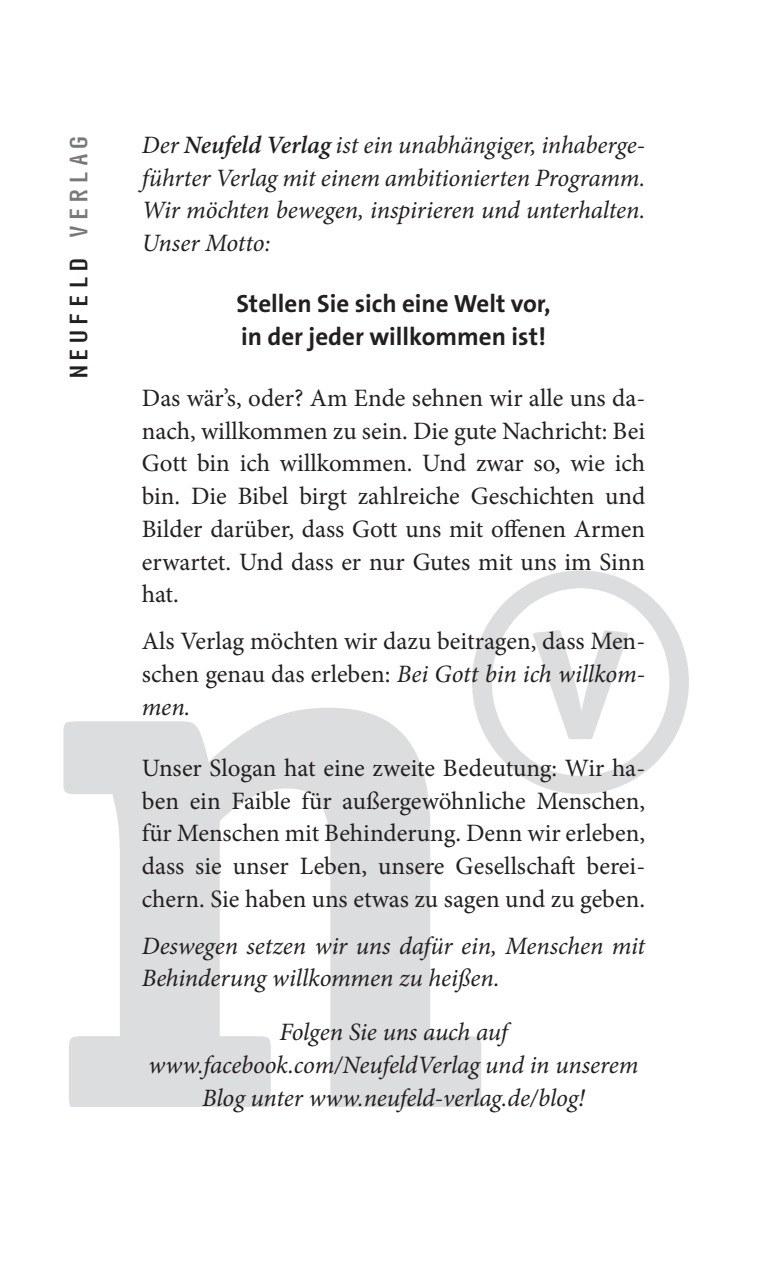
<style>
.page{position:relative;width:780px;height:1276px;background:#fff}
.page>*{position:absolute;margin:0;border:0;box-sizing:border-box;transform-origin:0 0}
.t1{font:28px "Audimat Mono";letter-spacing:.11em;color:#231f20}
.t2{font:25px/32.8px "Minion Pro";color:#231f20;text-align:justify}
.t3{font:italic 25px/32.8px "Minion Pro";letter-spacing:-.005em;color:#231f20;text-align:justify}
.t4{font:700 25px "The Sans B W7";color:#231f20}
.s1{color:#76787b}
.s2{font-weight:600}
.s3{font-style:italic}
</style>
<div class="page">
<img style="left:64px;top:570px;width:625px;height:536px">
<p class="t1" style="left:64px;top:379px;width:246px;rotate:-90deg">NEUFELD <span class="s1">VERLAG</span></p>
<p class="t3" style="left:142px;top:128px;width:505px">Der <span class="s2">Neufeld Verlag</span> ist ein unabhängiger, inhaberge&shy;führter Verlag mit einem ambitionierten Programm.<br>Wir möchten bewegen, inspirieren und unterhalten.<br>Unser Motto:</p>
<p class="t4" style="left:236px;top:288px;width:316px">Stellen Sie sich eine Welt vor,</p>
<p class="t4" style="left:241px;top:320px;width:306px">in der jeder willkommen ist!</p>
<p class="t2" style="left:142px;top:382px;width:505px">Das wär’s, oder? Am Ende sehnen wir alle uns da&shy;nach, willkommen zu sein. Die gute Nachricht: Bei Gott bin ich willkommen. Und zwar so, wie ich bin. Die Bibel birgt zahlreiche Geschichten und Bilder darüber, dass Gott uns mit offenen Armen erwartet. Und dass er nur Gutes mit uns im Sinn hat.</p>
<p class="t2" style="left:142px;top:625px;width:505px">Als Verlag möchten wir dazu beitragen, dass Men&shy;schen genau das erleben: <span class="s3">Bei Gott bin ich willkom&shy;men.</span></p>
<p class="t2" style="left:142px;top:751px;width:505px">Unser Slogan hat eine zweite Bedeutung: Wir ha&shy;ben ein Faible für außergewöhnliche Menschen, für Menschen mit Behinderung. Denn wir erleben, dass sie unser Leben, unsere Gesellschaft berei&shy;chern. Sie haben uns etwas zu sagen und zu geben.</p>
<p class="t3" style="left:142px;top:929px;width:505px">Deswegen setzen wir uns dafür ein, Menschen mit<br>Behinderung willkommen zu heißen.</p>
<p class="t3" style="left:279px;top:1016px;width:230px">Folgen Sie uns auch auf</p>
<p class="t3" style="left:148px;top:1048px;width:491px;text-align:center">www.facebook.com/NeufeldVerlag und in unserem<br>Blog unter www.neufeld-verlag.de/blog!</p>
</div>
